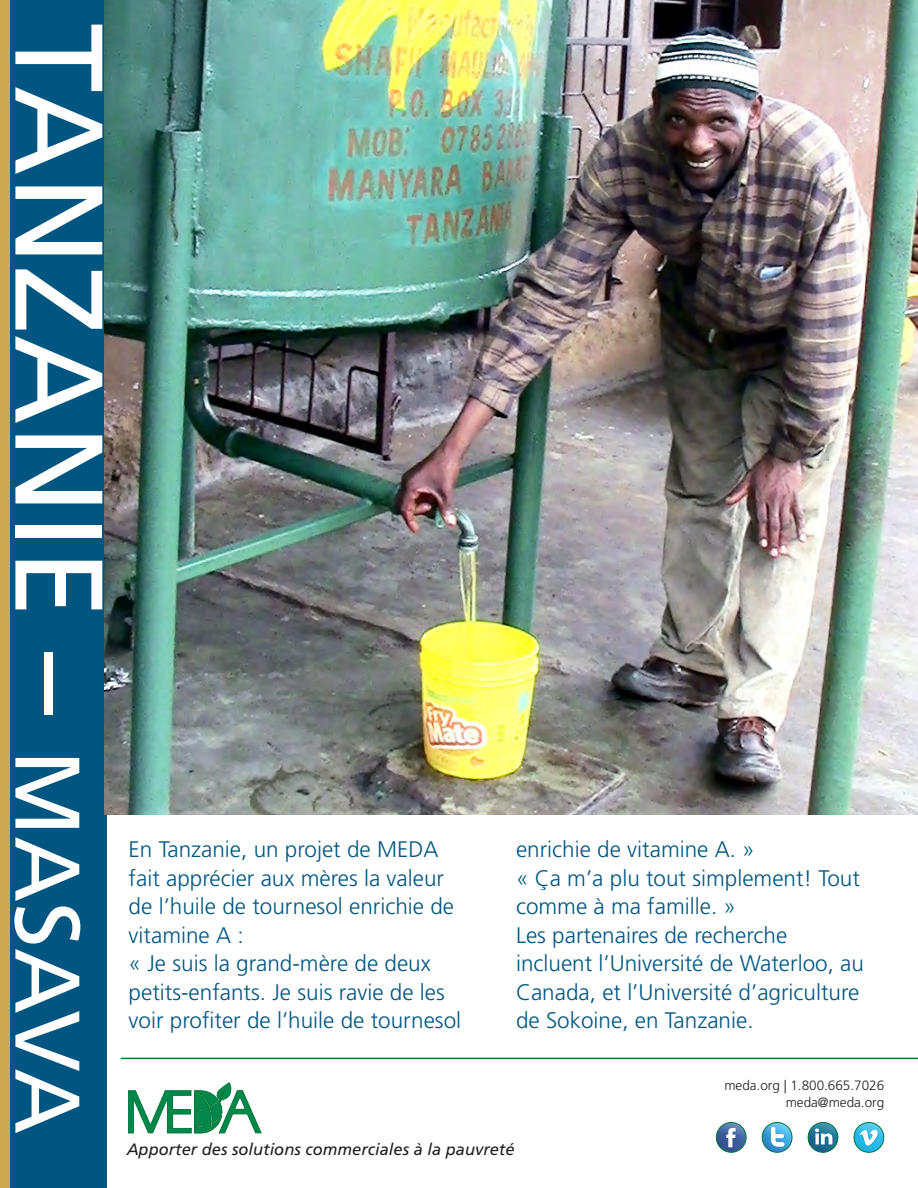
<style>
.page{position:relative;width:918px;height:1188px;background:#fff}
.page>*{position:absolute;margin:0;border:0;box-sizing:border-box;transform-origin:0 0}
.t1{font:124.5px "Frutiger LT Std";color:#fff}
.FC{font:300 22.5px/28.5px "Frutiger LT Std";color:#005681}
.Front_Caption{font:300 22.5px/28.5px "Frutiger LT Std";color:#005681}
.t2{font:italic 16.5px "Frutiger LT Std";color:#231f20}
.t3{font:300 13.5px/16.5px "Frutiger LT Std";color:#231f20;text-align:right}
.s1{font-size:91.5px}
</style>
<div class="page">
<svg style="left:128px;top:1083px;width:133px;height:50px"></svg>
<hr style="left:121px;top:1058px;width:797px;height:1px;background:#007836">
<div style="left:0;top:0;width:107px;height:1188px;background:#005681"></div>
<div style="left:0;top:0;width:10px;height:1188px;background:#cea953"></div>
<svg style="left:716px;top:1122px;width:30px;height:31px"></svg>
<div style="left:716px;top:1122px;width:31px;height:31px;border:1px solid #047a3f;border-radius:50%"></div>
<svg style="left:762px;top:1122px;width:30px;height:30px"></svg>
<svg style="left:762px;top:1122px;width:30px;height:25px"></svg>
<div style="left:762px;top:1122px;width:30px;height:31px;border:1px solid #047a3f;border-radius:50%"></div>
<svg style="left:808px;top:1122px;width:30px;height:30px"></svg>
<svg style="left:808px;top:1122px;width:30px;height:23px"></svg>
<div style="left:808px;top:1122px;width:30px;height:31px;border:1px solid #047a3f;border-radius:50%"></div>
<svg style="left:854px;top:1123px;width:30px;height:29px"></svg>
<svg style="left:854px;top:1123px;width:30px;height:23px"></svg>
<div style="left:854px;top:1122px;width:30px;height:31px;border:1px solid #047a3f;border-radius:50%"></div>
<img style="left:105px;top:0;width:813px;height:814px">
<h1 class="t1" style="left:132px;top:23px;width:1113px;rotate:90deg">TANZANIE – <span class="s1">MASAVA</span></h1>
<p class="Front_Caption" style="left:129px;top:836px;width:327px">En Tanzanie, un projet de MEDA fait apprécier aux mères la valeur de l’huile de tournesol enrichie de vitamine A :</p>
<p class="FC" style="left:129px;top:950px;width:334px">« Je suis la grand-mère de deux petits-enfants. Je suis ravie de les voir profiter de l’huile de tournesol</p>
<p class="FC" style="left:516px;top:836px;width:240px">enrichie de vitamine A. »</p>
<p class="Front_Caption" style="left:516px;top:864px;width:345px">« Ça m’a plu tout simplement! Tout comme à ma famille. »</p>
<p class="FC" style="left:516px;top:921px;width:349px">Les partenaires de recherche incluent l’Université de Waterloo, au Canada, et l’Université d’agriculture de Sokoine, en Tanzanie.</p>
<p class="t3" style="left:724px;top:1077px;width:161px">meda.org | 1.800.665.7026 meda@meda.org</p>
<p class="t2" style="left:127px;top:1140px;width:389px">Apporter des solutions commerciales à la pauvreté</p>
</div>
